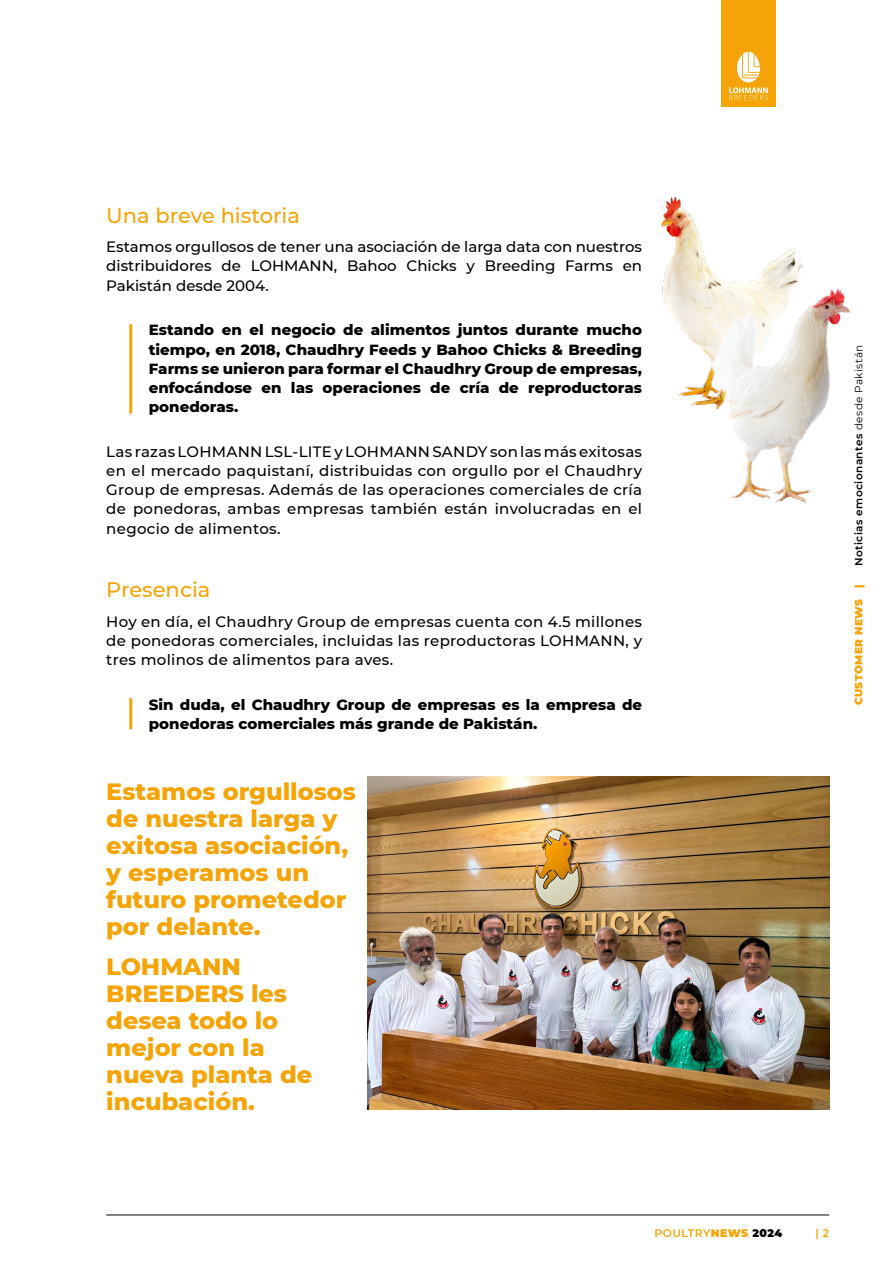
<style>
.page{position:relative;width:893px;height:1263px;background:#fff}
.page>*{position:absolute;margin:0;border:0;box-sizing:border-box;transform-origin:0 0}
.t1{font:800 24px/27px "Montserrat";color:#f5a407}
.t2{font:500 21px "Montserrat";color:#f5a407}
.t3{font:500 15px/19.2px "Montserrat";letter-spacing:.02em;color:#000;text-align:justify}
.t4{font:800 15px/19.2px "Montserrat";color:#000;text-align:justify}
.t5{font:600 10.95px "Montserrat";letter-spacing:.04em;color:#f5a407}
.t6{font:600 10.5px "Montserrat";letter-spacing:.04em;color:#000}
.t7{font:900 10.5px "Montserrat";letter-spacing:.035em;color:#f5a407}
.s1{font-weight:400}
.s2{font-weight:900}
.s3{font-weight:900;color:#000}
</style>
<div class="page">
<img style="left:661px;top:196px;width:144px;height:210px">
<img style="left:702px;top:276px;width:149px;height:228px">
<img style="left:368px;top:777px;width:461px;height:333px">
<hr style="left:129px;top:324px;width:3px;height:90px;background:#f5a407">
<hr style="left:129px;top:698px;width:3px;height:31px;background:#f5a407">
<hr style="left:106px;top:1215px;width:723px;height:1px;background:#000">
<div style="left:721px;top:0;width:54px;height:106px;background:#f5a407"></div>
<svg style="left:729px;top:52px;width:39px;height:48px"></svg>
<h2 class="t2" style="left:106px;top:200px;width:195px">Una breve historia</h2>
<p class="t3" style="left:106px;top:237px;width:537px">Estamos orgullosos de tener una asociación de larga data con nuestros distribuidores de LOHMANN, Bahoo Chicks y Breeding Farms en Pakistán desde 2004.</p>
<p class="t4" style="left:149px;top:320px;width:495px">Estando en el negocio de alimentos juntos durante mucho tiempo, en 2018, Chaudhry Feeds y Bahoo Chicks &amp; Breeding Farms se unieron para formar el Chaudhry Group de empresas, enfocándose en las operaciones de cría de reproductoras ponedoras.</p>
<p class="t3" style="left:106px;top:441px;width:537px">Las razas LOHMANN LSL-LITE y LOHMANN SANDY son las más exitosas en el mercado paquistaní, distribuidas con orgullo por el Chaudhry Group de empresas. Además de las operaciones comerciales de cría de ponedoras, ambas empresas también están involucradas en el negocio de alimentos.</p>
<h2 class="t2" style="left:106px;top:575px;width:106px">Presencia</h2>
<p class="t3" style="left:106px;top:611px;width:537px">Hoy en día, el Chaudhry Group de empresas cuenta con 4.5 millones de ponedoras comerciales, incluidas las reproductoras LOHMANN, y tres molinos de alimentos para aves.</p>
<p class="t4" style="left:149px;top:694px;width:495px">Sin duda, el Chaudhry Group de empresas es la empresa de ponedoras comerciales más grande de Pakistán.</p>
<h1 class="t1" style="left:106px;top:777px;width:251px">Estamos orgullosos de nuestra larga y exitosa asociación, y esperamos un futuro prometedor por delante.</h1>
<h1 class="t1" style="left:106px;top:951px;width:207px">LOHMANN<br>BREEDERS les desea todo lo mejor con la nueva planta de incubación.</h1>
<p class="t6" style="left:851px;top:566px;width:223px;rotate:-90deg">Noticias emocionantes <span class="s1">desde Pakistán</span></p>
<p class="t7" style="left:851px;top:705px;width:122px;rotate:-90deg">CUSTOMER NEWS |</p>
<p class="t5" style="left:654px;top:1225px;width:130px">POULTRY<span class="s2">NEWS</span> <span class="s3">2024</span></p>
<p class="t5" style="left:816px;top:1225px;width:15px">| 2</p>
</div>
